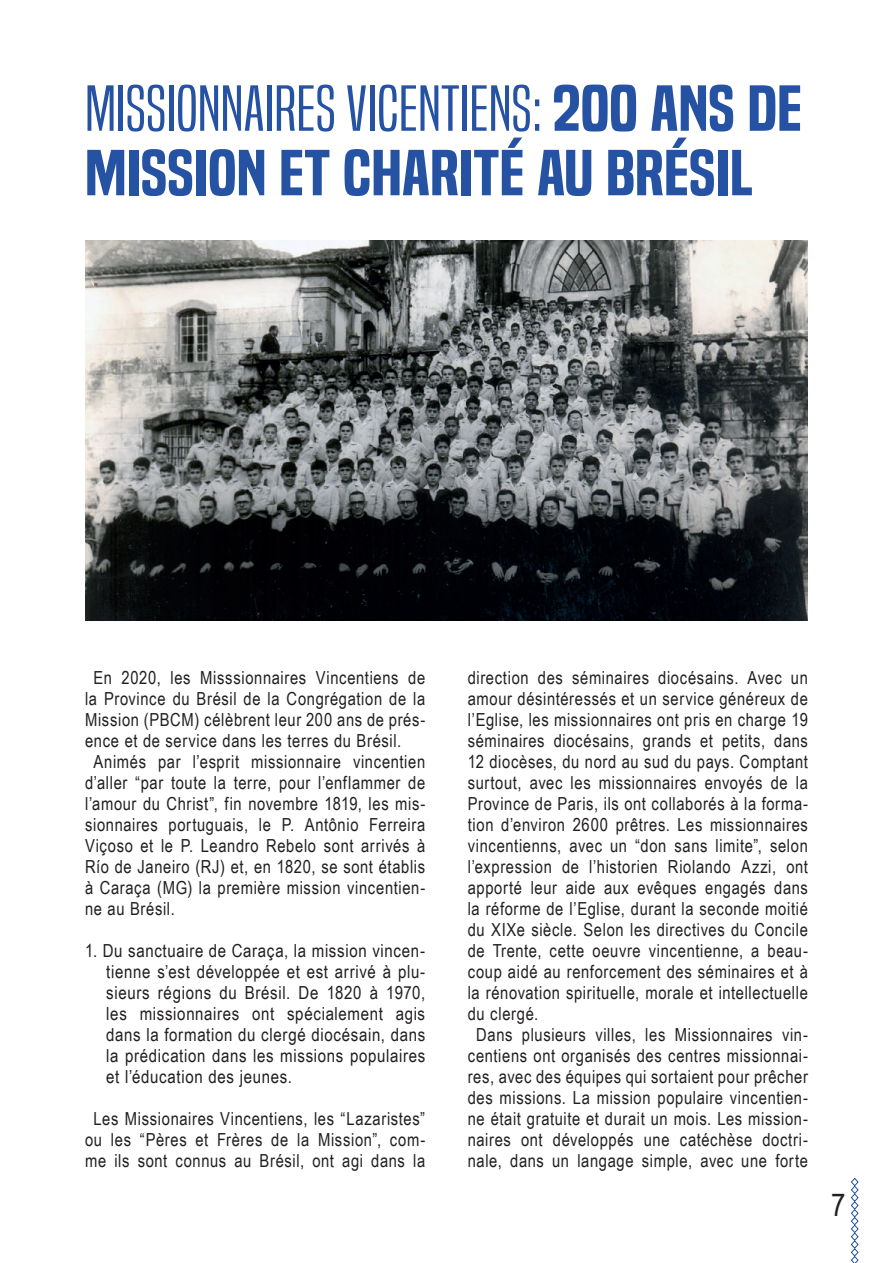
<style>
.page{position:relative;width:893px;height:1263px;background:#fff}
.page>*{position:absolute;margin:0;border:0;box-sizing:border-box;transform-origin:0 0}
.t1{font:60px "Built Titling Lt";color:#2552a2;scale:1.32 1}
.t2{font:60px "Built Titling Sb";color:#2552a2;scale:1.21 1}
.t3{font:31.5px "Arial Narrow";color:#231f20}
.t4{font:18px/21px "Arial Narrow";letter-spacing:.035em;color:#231f20;text-align:justify}
.s1{font-family:"Built Titling Sb"}
</style>
<div class="page">
<svg style="left:850px;top:1177px;width:9px;height:86px"></svg>
<img style="left:85px;top:240px;width:723px;height:381px">
<h1 class="t1" style="left:85px;top:73px;width:545px">MISSIONNAIRES VICENTIENS: <span class="s1">200 ANS DE</span></h1>
<h1 class="t2" style="left:85px;top:138px;width:553px">MISSION ET CHARITÉ AU BRÉSIL</h1>
<p class="t4" style="left:94px;top:666px;width:333px">En 2020, les Misssionnaires Vincentiens de</p>
<p class="t4" style="left:85px;top:687px;width:342px">la Province du Brésil de la Congrégation de la</p>
<p class="t4" style="left:85px;top:709px;width:342px">Mission (PBCM) célèbrent leur 200 ans de prés-</p>
<p class="t4" style="left:85px;top:730px;width:318px">ence et de service dans les terres du Brésil.</p>
<p class="t4" style="left:94px;top:751px;width:333px">Animés par l’esprit missionnaire vincentien</p>
<p class="t4" style="left:85px;top:772px;width:342px">d’aller “par toute la terre, pour l’enflammer de</p>
<p class="t4" style="left:85px;top:793px;width:342px">l’amour du Christ”, fin novembre 1819, les mis-</p>
<p class="t4" style="left:85px;top:814px;width:342px">sionnaires portuguais, le P. Antônio Ferreira</p>
<p class="t4" style="left:85px;top:835px;width:342px">Viçoso et le P. Leandro Rebelo sont arrivés à</p>
<p class="t4" style="left:85px;top:856px;width:342px">Río de Janeiro (RJ) et, en 1820, se sont établis</p>
<p class="t4" style="left:85px;top:877px;width:342px">à Caraça (MG) la première mission vincentien-</p>
<p class="t4" style="left:85px;top:898px;width:91px">ne au Brésil.</p>
<p class="t4" style="left:106px;top:939px;width:320px;text-indent:-21px">1. Du sanctuaire de Caraça, la mission vincen&shy;tienne s’est développée et est arrivé à plu&shy;sieurs régions du Brésil. De 1820 à 1970, les missionnaires ont spécialement agis dans la formation du clergé diocésain, dans la prédication dans les missions populaires et l’éducation des jeunes.</p>
<p class="t4" style="left:85px;top:1107px;width:342px;text-align:center">Les Missionaires Vincentiens, les “Lazaristes” ou les “Pères et Frères de la Mission”, com&shy;me ils sont connus au Brésil, ont agi dans la</p>
<p class="t4" style="left:468px;top:667px;width:342px">direction des séminaires diocésains. Avec un</p>
<p class="t4" style="left:468px;top:688px;width:342px">amour désintéressés et un service généreux de</p>
<p class="t4" style="left:468px;top:709px;width:342px">l’Eglise, les missionnaires ont pris en charge 19</p>
<p class="t4" style="left:468px;top:730px;width:342px">séminaires diocésains, grands et petits, dans</p>
<p class="t4" style="left:468px;top:751px;width:342px">12 diocèses, du nord au sud du pays. Comptant</p>
<p class="t4" style="left:468px;top:772px;width:342px">surtout, avec les missionnaires envoyés de la</p>
<p class="t4" style="left:468px;top:793px;width:342px">Province de Paris, ils ont collaborés à la forma-</p>
<p class="t4" style="left:468px;top:814px;width:342px">tion d’environ 2600 prêtres. Les missionnaires</p>
<p class="t4" style="left:468px;top:835px;width:342px">vincentienns, avec un “don sans limite”, selon</p>
<p class="t4" style="left:468px;top:856px;width:342px">l’expression de l’historien Riolando Azzi, ont</p>
<p class="t4" style="left:468px;top:877px;width:342px">apporté leur aide aux evêques engagés dans</p>
<p class="t4" style="left:468px;top:898px;width:342px">la réforme de l’Eglise, durant la seconde moitié</p>
<p class="t4" style="left:468px;top:919px;width:342px">du XIXe siècle. Selon les directives du Concile</p>
<p class="t4" style="left:468px;top:940px;width:342px">de Trente, cette oeuvre vincentienne, a beau-</p>
<p class="t4" style="left:468px;top:961px;width:342px">coup aidé au renforcement des séminaires et à</p>
<p class="t4" style="left:468px;top:982px;width:342px">la rénovation spirituelle, morale et intellectuelle</p>
<p class="t4" style="left:468px;top:1003px;width:72px">du clergé.</p>
<p class="t4" style="left:476px;top:1024px;width:333px">Dans plusieurs villes, les Missionnaires vin-</p>
<p class="t4" style="left:468px;top:1045px;width:342px">centiens ont organisés des centres missionnai-</p>
<p class="t4" style="left:468px;top:1066px;width:342px">res, avec des équipes qui sortaient pour prêcher</p>
<p class="t4" style="left:468px;top:1087px;width:342px">des missions. La mission populaire vincentien-</p>
<p class="t4" style="left:468px;top:1108px;width:342px">ne était gratuite et durait un mois. Les mission-</p>
<p class="t4" style="left:468px;top:1129px;width:342px">naires ont développés une catéchèse doctri-</p>
<p class="t4" style="left:468px;top:1150px;width:342px">nale, dans un langage simple, avec une forte</p>
<h2 class="t3" style="left:831px;top:1181px;width:16px">7</h2>
</div>
